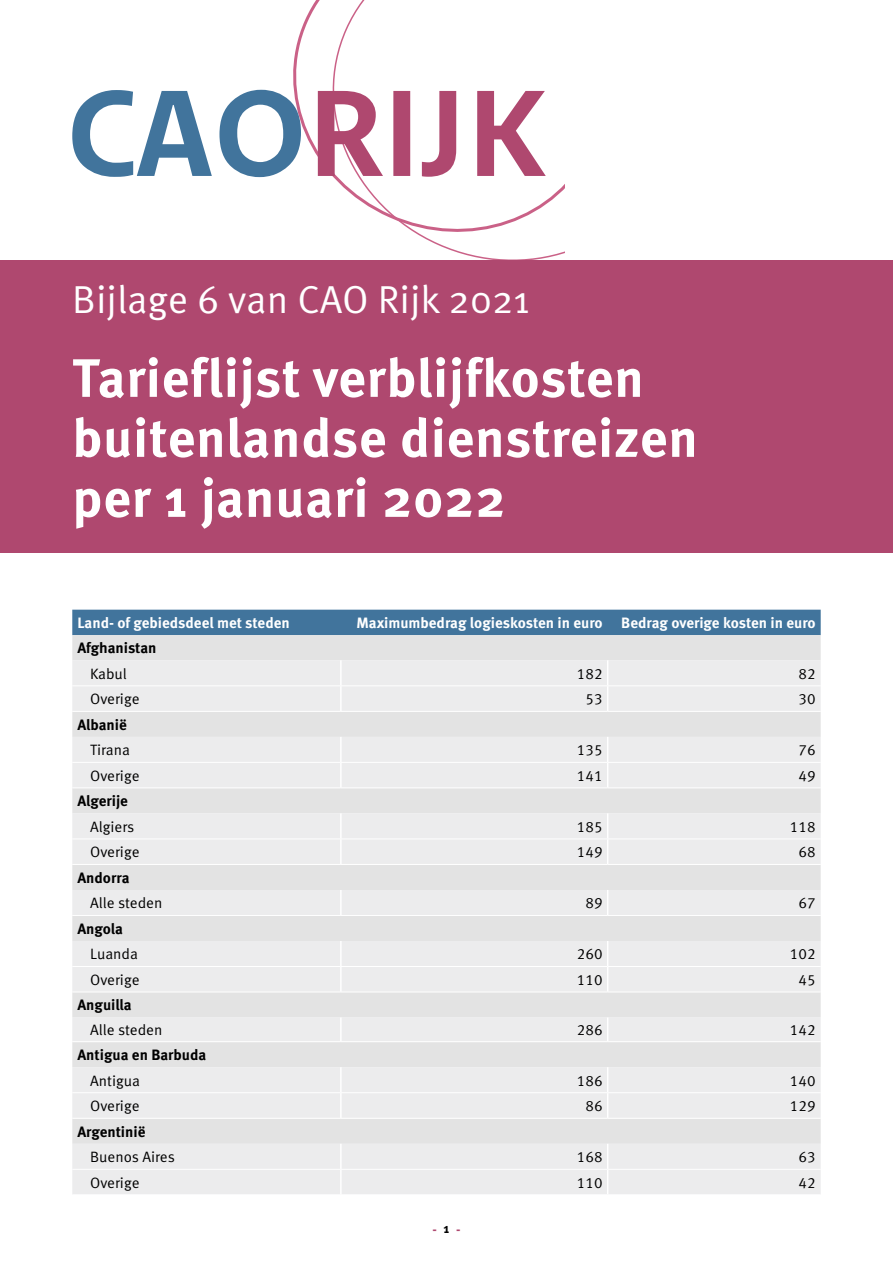
<style>
.page{position:relative;width:893px;height:1263px;background:#fff}
.page>*{position:absolute;margin:0;border:0;box-sizing:border-box;transform-origin:0 0}
.H1_Titel{font:700 54px/60px "Meta Pro";letter-spacing:.01em;color:#fff}
.subtitel{font:39px "Meta Pro Norm";color:#fff}
.P_Tabel_links{font:15px "Meta Pro Norm";color:#000}
.H3_Tabel_Tussenkop_l{font:700 15px "Meta Pro";color:#000}
.P_Tabel_rechts{font:15px "Meta Pro Norm";color:#000}
.H2_Tabel_Kop_rechts{font:700 15px "Meta Pro";letter-spacing:-.005em;color:#fff}
.H2_Tabel_Kop_links{font:700 15px "Meta Pro";color:#fff}
.t1{font:700 13.5px "Meta Pro";color:#af486f}
.s1{color:#000}
</style>
<div class="page">
<svg style="left:293px;top:0;width:272px;height:255px"></svg>
<svg style="left:72px;top:90px;width:229px;height:87px"></svg>
<svg style="left:318px;top:91px;width:228px;height:86px"></svg>
<div style="left:0;top:261px;width:893px;height:292px;background:#af486f"></div>
<div style="left:72px;top:610px;width:749px;height:25px;background:#41749c"></div>
<div style="left:72px;top:635px;width:749px;height:25px;background:#e3e3e3"></div>
<svg style="left:72px;top:660px;width:749px;height:534px;background:#e9e9e9"></svg>
<hr style="left:340px;top:660px;width:2px;height:25px;background:#fff">
<hr style="left:340px;top:686px;width:2px;height:25px;background:#fff">
<svg style="left:607px;top:660px;width:1px;height:51px"></svg>
<hr style="left:340px;top:737px;width:2px;height:25px;background:#fff">
<hr style="left:340px;top:763px;width:2px;height:24px;background:#fff">
<svg style="left:607px;top:737px;width:1px;height:50px"></svg>
<hr style="left:340px;top:813px;width:2px;height:25px;background:#fff">
<hr style="left:340px;top:839px;width:2px;height:25px;background:#fff">
<svg style="left:607px;top:813px;width:1px;height:51px"></svg>
<hr style="left:340px;top:890px;width:2px;height:25px;background:#fff">
<svg style="left:607px;top:890px;width:1px;height:25px"></svg>
<hr style="left:340px;top:941px;width:2px;height:25px;background:#fff">
<hr style="left:340px;top:967px;width:2px;height:25px;background:#fff">
<svg style="left:607px;top:941px;width:1px;height:51px"></svg>
<hr style="left:340px;top:1017px;width:2px;height:24px;background:#fff">
<svg style="left:607px;top:1017px;width:1px;height:24px"></svg>
<hr style="left:340px;top:1067px;width:2px;height:25px;background:#fff">
<hr style="left:340px;top:1093px;width:2px;height:25px;background:#fff">
<svg style="left:607px;top:1067px;width:1px;height:51px"></svg>
<hr style="left:340px;top:1144px;width:2px;height:25px;background:#fff">
<hr style="left:340px;top:1170px;width:2px;height:24px;background:#fff">
<svg style="left:607px;top:1144px;width:1px;height:50px"></svg>
<hr style="left:72px;top:685px;width:269px;height:1px;background:#fff">
<hr style="left:341px;top:685px;width:267px;height:1px;background:#fff">
<hr style="left:608px;top:685px;width:213px;height:1px;background:#fff">
<hr style="left:72px;top:711px;width:269px;height:1px;background:#fff">
<hr style="left:341px;top:711px;width:267px;height:1px;background:#fff">
<hr style="left:608px;top:711px;width:213px;height:1px;background:#fff">
<hr style="left:72px;top:762px;width:269px;height:1px;background:#fff">
<hr style="left:341px;top:762px;width:267px;height:1px;background:#fff">
<hr style="left:608px;top:762px;width:213px;height:1px;background:#fff">
<hr style="left:72px;top:787px;width:269px;height:1px;background:#fff">
<hr style="left:341px;top:787px;width:267px;height:1px;background:#fff">
<hr style="left:608px;top:787px;width:213px;height:1px;background:#fff">
<hr style="left:72px;top:838px;width:269px;height:1px;background:#fff">
<hr style="left:341px;top:838px;width:267px;height:1px;background:#fff">
<hr style="left:608px;top:838px;width:213px;height:1px;background:#fff">
<hr style="left:72px;top:864px;width:269px;height:1px;background:#fff">
<hr style="left:341px;top:864px;width:267px;height:1px;background:#fff">
<hr style="left:608px;top:864px;width:213px;height:1px;background:#fff">
<hr style="left:72px;top:915px;width:269px;height:1px;background:#fff">
<hr style="left:341px;top:915px;width:267px;height:1px;background:#fff">
<hr style="left:608px;top:915px;width:213px;height:1px;background:#fff">
<hr style="left:72px;top:966px;width:269px;height:1px;background:#fff">
<hr style="left:341px;top:966px;width:267px;height:1px;background:#fff">
<hr style="left:608px;top:966px;width:213px;height:1px;background:#fff">
<hr style="left:72px;top:992px;width:269px;height:1px;background:#fff">
<hr style="left:341px;top:992px;width:267px;height:1px;background:#fff">
<hr style="left:608px;top:992px;width:213px;height:1px;background:#fff">
<hr style="left:72px;top:1041px;width:269px;height:1px;background:#fff">
<hr style="left:341px;top:1041px;width:267px;height:1px;background:#fff">
<hr style="left:608px;top:1041px;width:213px;height:1px;background:#fff">
<hr style="left:72px;top:1092px;width:269px;height:1px;background:#fff">
<hr style="left:341px;top:1092px;width:267px;height:1px;background:#fff">
<hr style="left:608px;top:1092px;width:213px;height:1px;background:#fff">
<hr style="left:72px;top:1118px;width:269px;height:1px;background:#fff">
<hr style="left:341px;top:1118px;width:267px;height:1px;background:#fff">
<hr style="left:608px;top:1118px;width:213px;height:1px;background:#fff">
<hr style="left:72px;top:1169px;width:269px;height:1px;background:#fff">
<hr style="left:341px;top:1169px;width:267px;height:1px;background:#fff">
<hr style="left:608px;top:1169px;width:213px;height:1px;background:#fff">
<p class="subtitel" style="left:72px;top:270px;width:459px">Bijlage 6 van CAO Rijk 2021</p>
<h1 class="H1_Titel" style="left:72px;top:345px;width:627px">Tarieflijst verblijfkosten buitenlandse dienstreizen per 1 januari 2022</h1>
<h2 class="H2_Tabel_Kop_links" style="left:77px;top:611px;width:214px">Land- of gebiedsdeel met steden</h2>
<h2 class="H2_Tabel_Kop_rechts" style="left:357px;top:611px;width:248px">Maximumbedrag logieskosten in euro</h2>
<h2 class="H2_Tabel_Kop_rechts" style="left:621px;top:611px;width:196px">Bedrag overige kosten in euro</h2>
<h3 class="H3_Tabel_Tussenkop_l" style="left:77px;top:636px;width:81px">Afghanistan</h3>
<p class="P_Tabel_links" style="left:90px;top:662px;width:38px">Kabul</p>
<p class="P_Tabel_rechts" style="left:577px;top:662px;width:27px">182</p>
<p class="P_Tabel_rechts" style="left:798px;top:662px;width:19px">82</p>
<p class="P_Tabel_links" style="left:90px;top:688px;width:51px">Overige</p>
<p class="P_Tabel_rechts" style="left:585px;top:688px;width:19px">53</p>
<p class="P_Tabel_rechts" style="left:798px;top:688px;width:19px">30</p>
<h3 class="H3_Tabel_Tussenkop_l" style="left:77px;top:713px;width:51px">Albanië</h3>
<p class="P_Tabel_links" style="left:90px;top:739px;width:41px">Tirana</p>
<p class="P_Tabel_rechts" style="left:577px;top:739px;width:27px">135</p>
<p class="P_Tabel_rechts" style="left:798px;top:739px;width:19px">76</p>
<p class="P_Tabel_links" style="left:90px;top:764px;width:51px">Overige</p>
<p class="P_Tabel_rechts" style="left:577px;top:764px;width:27px">141</p>
<p class="P_Tabel_rechts" style="left:798px;top:764px;width:19px">49</p>
<h3 class="H3_Tabel_Tussenkop_l" style="left:77px;top:789px;width:52px">Algerije</h3>
<p class="P_Tabel_links" style="left:90px;top:815px;width:46px">Algiers</p>
<p class="P_Tabel_rechts" style="left:577px;top:815px;width:27px">185</p>
<p class="P_Tabel_rechts" style="left:790px;top:815px;width:27px">118</p>
<p class="P_Tabel_links" style="left:90px;top:841px;width:51px">Overige</p>
<p class="P_Tabel_rechts" style="left:577px;top:841px;width:27px">149</p>
<p class="P_Tabel_rechts" style="left:798px;top:841px;width:19px">68</p>
<h3 class="H3_Tabel_Tussenkop_l" style="left:77px;top:866px;width:54px">Andorra</h3>
<p class="P_Tabel_links" style="left:90px;top:892px;width:74px">Alle steden</p>
<p class="P_Tabel_rechts" style="left:585px;top:892px;width:19px">89</p>
<p class="P_Tabel_rechts" style="left:798px;top:892px;width:19px">67</p>
<h3 class="H3_Tabel_Tussenkop_l" style="left:77px;top:917px;width:47px">Angola</h3>
<p class="P_Tabel_links" style="left:90px;top:943px;width:49px">Luanda</p>
<p class="P_Tabel_rechts" style="left:577px;top:943px;width:27px">260</p>
<p class="P_Tabel_rechts" style="left:790px;top:943px;width:27px">102</p>
<p class="P_Tabel_links" style="left:90px;top:968px;width:51px">Overige</p>
<p class="P_Tabel_rechts" style="left:577px;top:968px;width:27px">110</p>
<p class="P_Tabel_rechts" style="left:798px;top:968px;width:19px">45</p>
<h3 class="H3_Tabel_Tussenkop_l" style="left:77px;top:993px;width:56px">Anguilla</h3>
<p class="P_Tabel_links" style="left:90px;top:1019px;width:74px">Alle steden</p>
<p class="P_Tabel_rechts" style="left:577px;top:1019px;width:27px">286</p>
<p class="P_Tabel_rechts" style="left:790px;top:1019px;width:27px">142</p>
<h3 class="H3_Tabel_Tussenkop_l" style="left:77px;top:1043px;width:130px">Antigua en Barbuda</h3>
<p class="P_Tabel_links" style="left:90px;top:1069px;width:51px">Antigua</p>
<p class="P_Tabel_rechts" style="left:577px;top:1069px;width:27px">186</p>
<p class="P_Tabel_rechts" style="left:790px;top:1069px;width:27px">140</p>
<p class="P_Tabel_links" style="left:90px;top:1094px;width:51px">Overige</p>
<p class="P_Tabel_rechts" style="left:585px;top:1094px;width:19px">86</p>
<p class="P_Tabel_rechts" style="left:790px;top:1094px;width:27px">129</p>
<h3 class="H3_Tabel_Tussenkop_l" style="left:77px;top:1120px;width:70px">Argentinië</h3>
<p class="P_Tabel_links" style="left:90px;top:1146px;width:86px">Buenos Aires</p>
<p class="P_Tabel_rechts" style="left:577px;top:1146px;width:27px">168</p>
<p class="P_Tabel_rechts" style="left:798px;top:1146px;width:19px">63</p>
<p class="P_Tabel_links" style="left:90px;top:1171px;width:51px">Overige</p>
<p class="P_Tabel_rechts" style="left:577px;top:1171px;width:27px">110</p>
<p class="P_Tabel_rechts" style="left:798px;top:1171px;width:19px">42</p>
<p class="t1" style="left:432px;top:1219px;width:30px">-<span class="s1">1</span>-</p>
</div>
